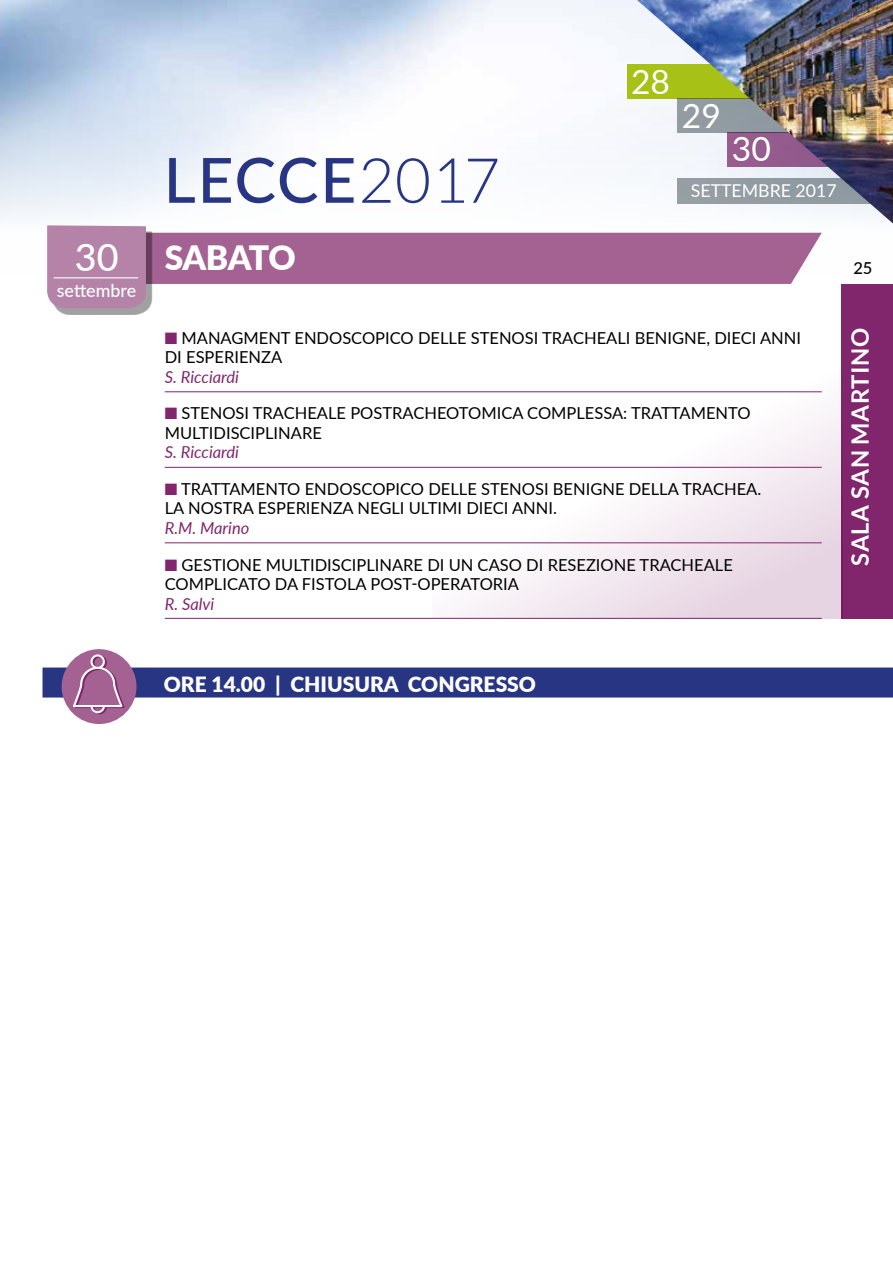
<style>
.page{position:relative;width:893px;height:1263px;background:#fff}
.page>*{position:absolute;margin:0;border:0;box-sizing:border-box;transform-origin:0 0}
.t1{font:500 62.25px "Lato";letter-spacing:.025em;color:#283583}
.t2{font:900 33.6px "Lato";letter-spacing:-.025em;color:#fff}
.t3{font:33.6px "Lato";color:#fff}
.t4{font:700 24px "Lato";letter-spacing:.02em;color:#fff}
.t5{font:900 21px "Lato";color:#fff}
.t6{font:500 17.85px "Lato";color:#fff}
.t7{font:17.7px "Lato";color:#fff}
.t8{font:16.5px/19.5px "Lato";color:#000}
.t9{font:italic 16.5px "Lato";color:#81256d}
.t10{font:500 16.5px "Lato";color:#000}
.s1{font-weight:300}
.s2{font-weight:500;font-size:37.8px}
.s3{color:#81256d}
</style>
<div class="page">
<img style="left:617px;top:0;width:276px;height:229px">
<svg style="left:432px;top:392px;width:409px;height:226px"></svg>
<div style="left:53px;top:231px;width:99px;height:83px;background:#000;opacity:.37"></div>
<svg style="left:47px;top:225px;width:775px;height:83px"></svg>
<hr style="left:54px;top:277px;width:84px;height:1px;background:#fff">
<hr style="left:165px;top:391px;width:657px;height:1px;background:#81256d">
<hr style="left:165px;top:467px;width:657px;height:1px;background:#81256d">
<hr style="left:165px;top:542px;width:657px;height:1px;background:#81256d">
<hr style="left:165px;top:618px;width:657px;height:1px;background:#81256d">
<div style="left:43px;top:667px;width:850px;height:30px;background:#283583"></div>
<div style="left:62px;top:649px;width:74px;height:75px;background:#a36292;border-radius:50%"></div>
<svg style="left:73px;top:654px;width:51px;height:60px"></svg>
<div style="left:841px;top:284px;width:52px;height:334px;background:#81256d"></div>
<h1 class="t1" style="left:164px;top:135px;width:338px">LECCE<span class="s1">2017</span></h1>
<h2 class="t3" style="left:631px;top:58px;width:40px">28</h2>
<h2 class="t3" style="left:682px;top:92px;width:40px">29</h2>
<h2 class="t3" style="left:732px;top:125px;width:40px">30</h2>
<p class="t7" style="left:691px;top:178px;width:147px">SETTEMBRE 2017</p>
<h2 class="t2" style="left:75px;top:233px;width:222px"><span class="s2">30</span> SABATO</h2>
<p class="t6" style="left:57px;top:277px;width:81px">settembre</p>
<p class="t8" style="left:165px;top:327px;width:638px"><span class="s3">■</span> MANAGMENT ENDOSCOPICO DELLE STENOSI TRACHEALI BENIGNE, DIECI ANNI<br>DI ESPERIENZA</p>
<p class="t9" style="left:165px;top:365px;width:76px">S. Ricciardi</p>
<p class="t8" style="left:165px;top:403px;width:587px"><span class="s3">■</span> STENOSI TRACHEALE POSTRACHEOTOMICA COMPLESSA: TRATTAMENTO<br>MULTIDISCIPLINARE</p>
<p class="t9" style="left:165px;top:441px;width:76px">S. Ricciardi</p>
<p class="t8" style="left:165px;top:478px;width:598px"><span class="s3">■</span> TRATTAMENTO ENDOSCOPICO DELLE STENOSI BENIGNE DELLA TRACHEA.<br>LA NOSTRA ESPERIENZA NEGLI ULTIMI DIECI ANNI.</p>
<p class="t9" style="left:165px;top:516px;width:86px">R.M. Marino</p>
<p class="t8" style="left:165px;top:554px;width:570px"><span class="s3">■</span> GESTIONE MULTIDISCIPLINARE DI UN CASO DI RESEZIONE TRACHEALE<br>COMPLICATO DA FISTOLA POST-OPERATORIA</p>
<p class="t9" style="left:165px;top:592px;width:51px">R. Salvi</p>
<p class="t10" style="left:853px;top:256px;width:21px">25</p>
<h3 class="t4" style="left:846px;top:566px;width:239px;rotate:-90deg">SALA SAN MARTINO</h3>
<p class="t5" style="left:164px;top:668px;width:374px">ORE 14.00 | CHIUSURA CONGRESSO</p>
</div>
